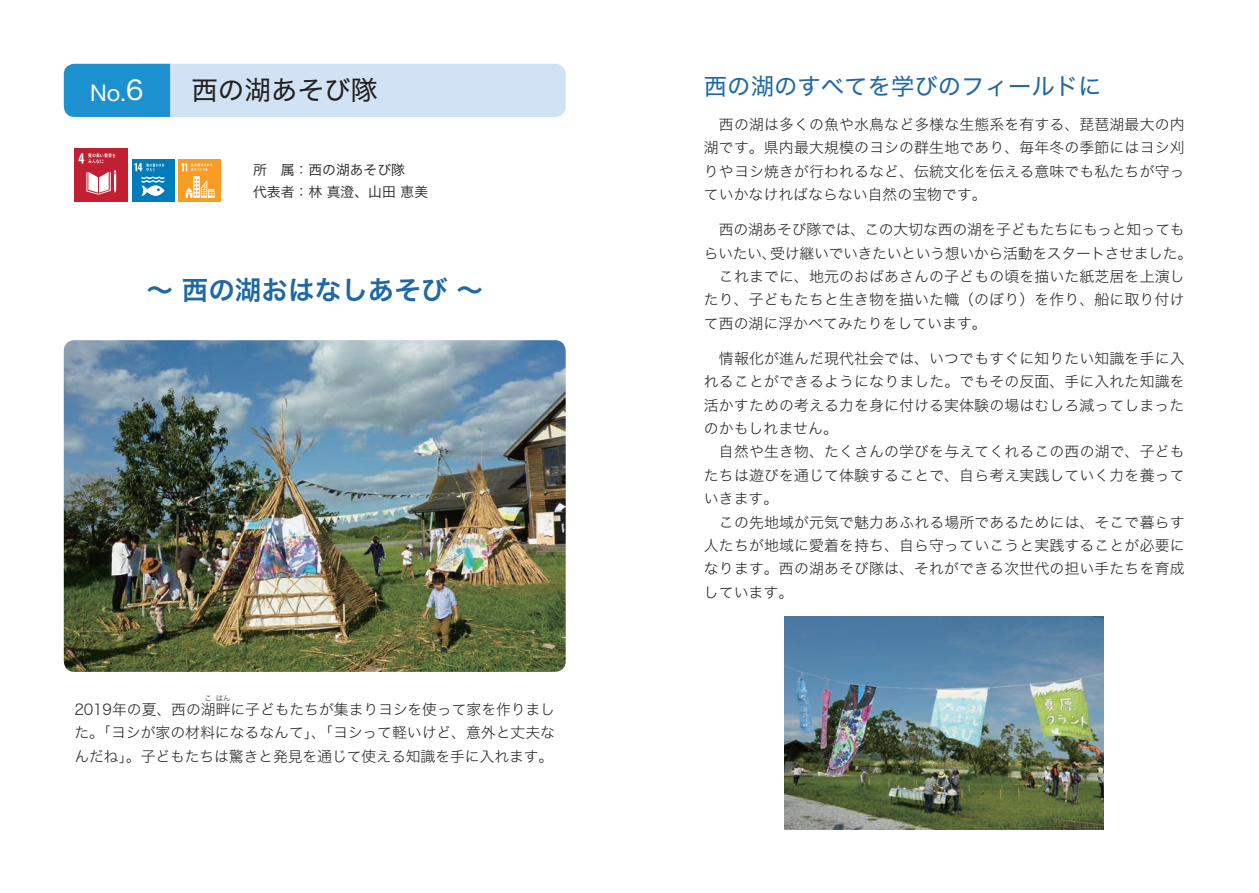
<style>
.page{position:relative;width:1259px;height:893px;background:#fff}
.page>*{position:absolute;margin:0;border:0;box-sizing:border-box;transform-origin:0 0}
.t1{font:26.55px "Hira Kaku Std W6";color:#1e68a6}
.t2{font:26.55px "Hira Kaku Std W4";color:#231f20}
.t3{font:23.4px "Hira Kaku Std W4";color:#1e68a6}
.t4{font:21.3px "Hira Kaku Std W4";color:#fff}
.t5{font:14.85px/23.4px "Hira Kaku Std W2";letter-spacing:.01em;color:#231f20}
.t6{font:14.85px/23.4px "Hira Kaku Std W2";letter-spacing:-.01em;color:#231f20}
.t7{font:13.8px/21.8px "Hira Kaku Std W3";color:#231f20}
.t8{font:7.5px "Hira Kaku Std W2";color:#231f20}
.s1{font-size:26.55px}
</style>
<div class="page">
<img style="left:64px;top:340px;width:502px;height:332px">
<img style="left:784px;top:617px;width:319px;height:212px">
<svg style="left:64px;top:64px;width:502px;height:53px;background:#aad0eb"></svg>
<div style="left:74px;top:149px;width:54px;height:53px;background:#c21f32"></div>
<svg style="left:86px;top:170px;width:30px;height:25px"></svg>
<svg style="left:78px;top:153px;width:37px;height:11px"></svg>
<div style="left:132px;top:159px;width:42px;height:43px;background:#007cbb"></div>
<svg style="left:134px;top:163px;width:31px;height:33px"></svg>
<div style="left:179px;top:159px;width:42px;height:43px;background:#f89c24"></div>
<svg style="left:181px;top:163px;width:34px;height:35px"></svg>
<h3 class="t4" style="left:90px;top:76px;width:55px">No.<span class="s1">６</span></h3>
<h1 class="t2" style="left:191px;top:70px;width:188px">西の湖あそび隊</h1>
<p class="t7" style="left:253px;top:159px;width:177px">所　属：西の湖あそび隊<br>代表者：林 真澄、山田 恵美</p>
<h1 class="t1" style="left:146px;top:269px;width:338px">～ 西の湖おはなしあそび ～</h1>
<p class="t8" style="left:205px;top:692px;width:9px">こ</p>
<p class="t8" style="left:216px;top:692px;width:16px">はん</p>
<p class="t6" style="left:74px;top:720px;width:482px">た。「ヨシが家の材料になるなんて」、「ヨシって軽いけど、意外と丈夫なんだね」。子どもたちは驚きと発見を通じて使える知識を手に入れます。</p>
<p class="t5" style="left:74px;top:697px;width:482px">2019年の夏、西の湖畔に子どもたちが集まりヨシを使って家を作りまし</p>
<h2 class="t3" style="left:704px;top:68px;width:399px">西の湖のすべてを学びのフィールドに</h2>
<p class="t5" style="left:704px;top:112px;width:482px;text-align:justify">　西の湖は多くの魚や水鳥など多様な生態系を有する、琵琶湖最大の内湖です。県内最大規模のヨシの群生地であり、毎年冬の季節にはヨシ刈りやヨシ焼きが行われるなど、伝統文化を伝える意味でも私たちが守っていかなければならない自然の宝物です。</p>
<p class="t5" style="left:703px;top:218px;width:490px">　西の湖あそび隊では、この大切な西の湖を子どもたちにもっと知ってもらいたい、受け継いでいきたいという想いから活動をスタートさせました。　これまでに、地元のおばあさんの子どもの頃を描いた紙芝居を上演したり、子どもたちと生き物を描いた幟（のぼり）を作り、船に取り付けて西の湖に浮かべてみたりをしています。</p>
<p class="t5" style="left:704px;top:346px;width:482px">　情報化が進んだ現代社会では、いつでもすぐに知りたい知識を手に入れることができるようになりました。でもその反面、手に入れた知識を活かすための考える力を身に付ける実体験の場はむしろ減ってしまったのかもしれません。<br>　自然や生き物、たくさんの学びを与えてくれるこの西の湖で、子どもたちは遊びを通じて体験することで、自ら考え実践していく力を養っていきます。<br>　この先地域が元気で魅力あふれる場所であるためには、そこで暮らす人たちが地域に愛着を持ち、自ら守っていこうと実践することが必要になります。西の湖あそび隊は、それができる次世代の担い手たちを育成しています。</p>
</div>
